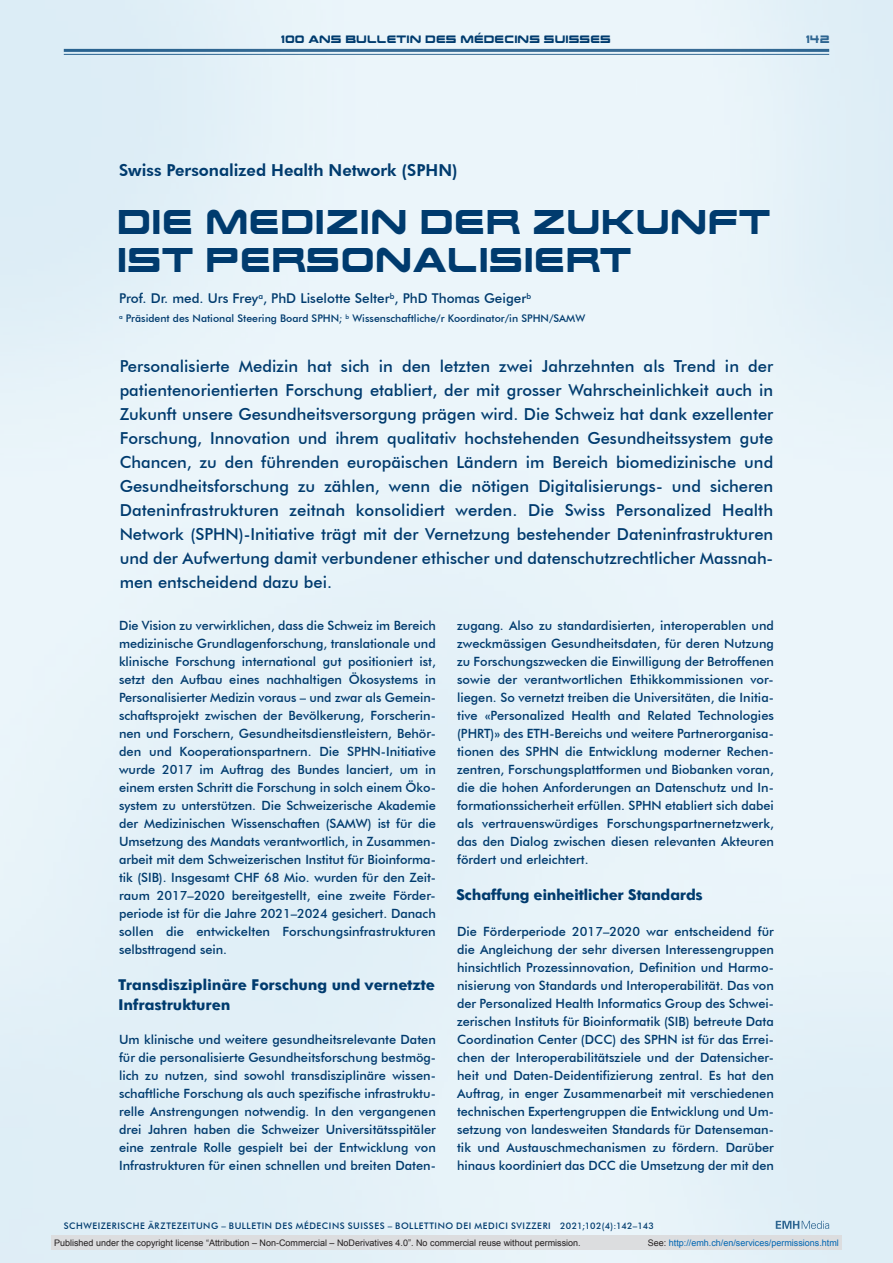
<style>
.page{position:relative;width:893px;height:1263px;background:#fff}
.page>*{position:absolute;margin:0;border:0;box-sizing:border-box;transform-origin:0 0}
.article_titel{font:24px/37.5px "Future Earth";color:#003b6e}
.section_pl{font:500 16.5px/24px "Futura BT";color:#003b6e;text-align:justify}
.pre_heading{font:800 16.5px "Futura BT";color:#003b6e}
.t1{font:italic 700 15px/19.5px "Futura BT";letter-spacing:-.015em;color:#003b6e}
.author_notes{font:500 13.5px "Futura BT";color:#003b6e}
.section_pn{font:500 12.75px/18px "Futura BT";color:#003b6e;text-align:justify}
.aff{font:500 10.5px "Futura BT";color:#003b6e}
.t2{font:9px "Arial";color:#231f20}
.fusszeile{font:500 9px "Futura BT";letter-spacing:.06em;color:#003b6e}
.t3{font:9px "Arial";color:#0066b3}
.t4{font:7.5px "Future Earth";color:#003b6e}
.s1{color:#231f20}
</style>
<div class="page">
<img style="left:0;top:0;width:893px;height:1263px">
<div style="left:51px;top:1235px;width:791px;height:15px;background:#dcdddf"></div>
<p class="t4" style="left:281px;top:36px;width:332px">100 ANS BULLETIN DES MÉDECINS SUISSES</p>
<p class="t4" style="left:806px;top:36px;width:25px">142</p>
<p class="pre_heading" style="left:119px;top:160px;width:340px">Swiss Personalized Health Network (SPHN)</p>
<p class="article_titel" style="left:119px;top:207px;width:655px">DIE MEDIZIN DER ZUKUNFT<br>IST PERSONALISIERT</p>
<p class="author_notes" style="left:119px;top:290px;width:413px">Prof. Dr. med. Urs Frey<sup>a</sup>, PhD Liselotte Selter<sup>b</sup>, PhD Thomas Geiger<sup>b</sup></p>
<p class="aff" style="left:119px;top:312px;width:468px"><sup>a</sup> Präsident des National Steering Board SPHN; <sup>b</sup> Wissenschaftliche/r Koordinator/in SPHN/SAMW</p>
<p class="section_pl" style="left:120px;top:354px;width:655px">Personalisierte Medizin hat sich in den letzten zwei Jahrzehnten als Trend in der patientenorientierten Forschung etabliert, der mit grosser Wahrscheinlichkeit auch in Zukunft unsere Gesundheitsversorgung prägen wird. Die Schweiz hat dank exzellenter Forschung, Innovation und ihrem qualitativ hochstehenden Gesundheitssystem gute Chancen, zu den führenden europäischen Ländern im Bereich biomedizinische und Gesundheitsforschung zu zählen, wenn die nötigen Digitalisierungs- und sicheren Dateninfrastrukturen zeitnah konsolidiert werden. Die Swiss Personalized Health Network (SPHN)-Initiative trägt mit der Vernetzung bestehender Dateninfrastrukturen und der Aufwertung damit verbundener ethischer und datenschutzrechtlicher Massnah&shy;men entscheidend dazu bei.</p>
<p class="section_pn" style="left:119px;top:616px;width:318px">Die Vision zu verwirklichen, dass die Schweiz im Bereich medizinische Grundlagenforschung, translationale und klinische Forschung international gut positioniert ist, setzt den Aufbau eines nachhaltigen Ökosystems in Personalisierter Medizin voraus – und zwar als Gemein&shy;schaftsprojekt zwischen der Bevölkerung, Forscherin&shy;nen und Forschern, Gesundheitsdienstleistern, Behör&shy;den und Kooperationspartnern. Die SPHN-Initiative wurde 2017 im Auftrag des Bundes lanciert, um in einem ersten Schritt die Forschung in solch einem Öko&shy;system zu unterstützen. Die Schweizerische Akademie der Medizinischen Wissenschaften (SAMW) ist für die Umsetzung des Mandats verantwortlich, in Zusammen&shy;arbeit mit dem Schweizerischen Institut für Bioinforma&shy;tik (SIB). Insgesamt CHF 68 Mio. wurden für den Zeit&shy;raum 2017–2020 bereitgestellt, eine zweite Förder&shy;periode ist für die Jahre 2021–2024 gesichert. Danach sollen die entwickelten Forschungsinfrastrukturen selbsttragend sein.</p>
<p class="t1" style="left:119px;top:975px;width:321px">Transdisziplinäre Forschung und vernetzte<br>Infrastrukturen</p>
<p class="section_pn" style="left:119px;top:1030px;width:318px">Um klinische und weitere gesundheitsrelevante Daten für die personalisierte Gesundheitsforschung bestmög&shy;lich zu nutzen, sind sowohl transdisziplinäre wissen&shy;schaftliche Forschung als auch spezifische infrastruktu&shy;relle Anstrengungen notwendig. In den vergangenen drei Jahren haben die Schweizer Universitätsspitäler eine zentrale Rolle gespielt bei der Entwicklung von Infrastrukturen für einen schnellen und breiten Daten-</p>
<p class="section_pn" style="left:457px;top:616px;width:318px">zugang. Also zu standardisierten, interoperablen und zweckmässigen Gesundheitsdaten, für deren Nutzung zu Forschungszwecken die Einwilligung der Betroffenen sowie der verantwortlichen Ethikkommissionen vor&shy;liegen. So vernetzt treiben die Universitäten, die Initia&shy;tive «Personalized Health and Related Technologies (PHRT)» des ETH-Bereichs und weitere Partnerorganisa&shy;tionen des SPHN die Entwicklung moderner Rechen&shy;zentren, Forschungsplattformen und Biobanken voran, die die hohen Anforderungen an Datenschutz und In&shy;formationssicherheit erfüllen. SPHN etabliert sich dabei als vertrauenswürdiges Forschungspartnernetzwerk, das den Dialog zwischen diesen relevanten Akteuren fördert und erleichtert.</p>
<p class="t1" style="left:457px;top:885px;width:251px">Schaffung einheitlicher Standards</p>
<p class="section_pn" style="left:457px;top:922px;width:318px">Die Förderperiode 2017–2020 war entscheidend für die Angleichung der sehr diversen Interessengruppen hinsichtlich Prozessinnovation, Definition und Harmo&shy;nisierung von Standards und Interoperabilität. Das von der Personalized Health Informatics Group des Schwei&shy;zerischen Instituts für Bioinformatik (SIB) betreute Data Coordination Center (DCC) des SPHN ist für das Errei&shy;chen der Interoperabilitätsziele und der Datensicher&shy;heit und Daten-Deidentifizierung zentral. Es hat den Auftrag, in enger Zusammenarbeit mit verschiedenen technischen Expertengruppen die Entwicklung und Um&shy;setzung von landesweiten Standards für Datenseman&shy;tik und Austauschmechanismen zu fördern. Darüber hinaus koordiniert das DCC die Umsetzung der mit den</p>
<p class="fusszeile" style="left:64px;top:1220px;width:592px">SCHWEIZERISCHE ÄRZTEZEITUNG – BULLETIN DES MÉDECINS SUISSES – BOLLETTINO DEI MEDICI SVIZZERI 2021;102(4):142–143</p>
<p class="t2" style="left:54px;top:1237px;width:528px">Published under the copyright license “Attribution – Non-Commercial – NoDerivatives 4.0”. No commercial reuse without permission.</p>
<p class="t3" style="left:648px;top:1237px;width:193px"><span class="s1">See:</span> http://emh.ch/en/services/permissions.html</p>
</div>
